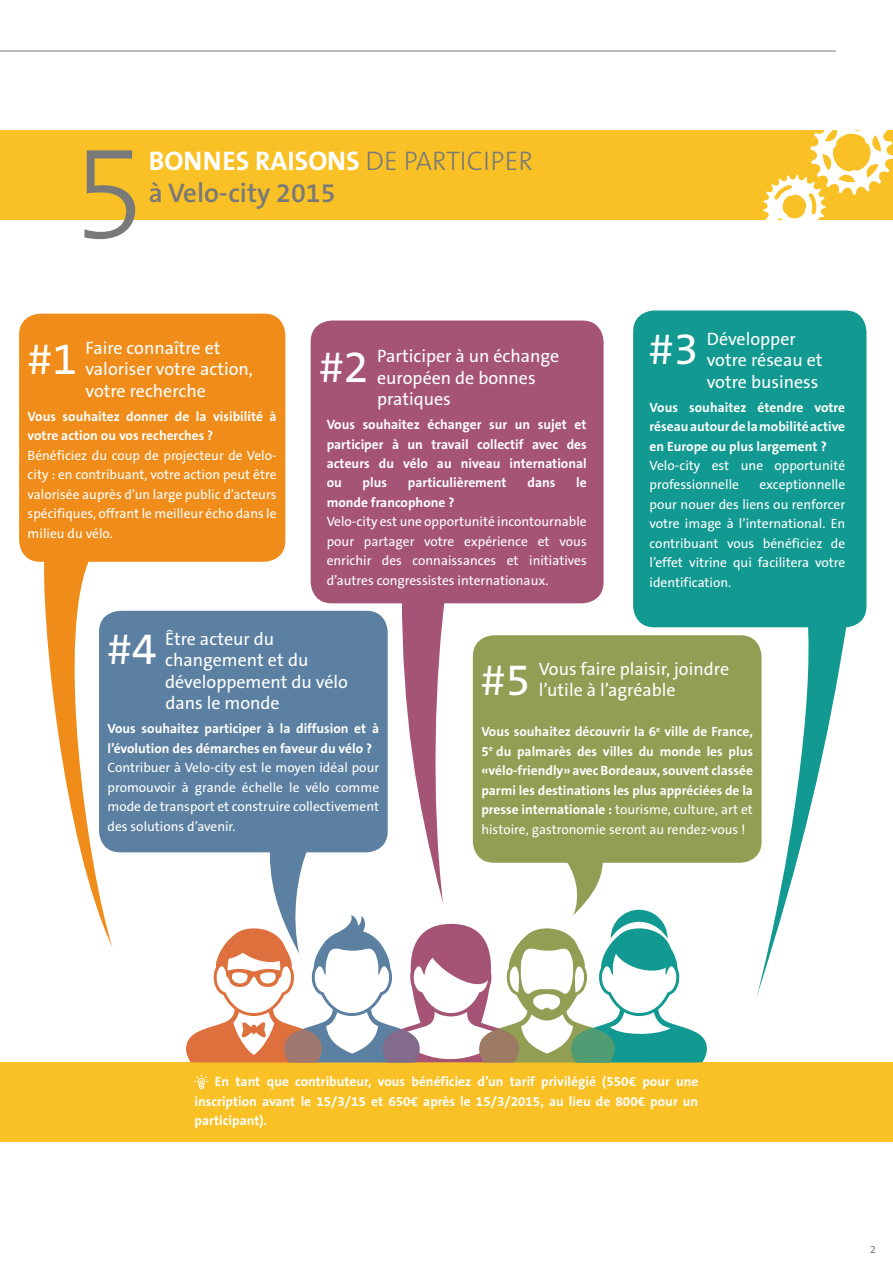
<style>
.page{position:relative;width:893px;height:1263px;background:#fff}
.page>*{position:absolute;margin:0;border:0;box-sizing:border-box;transform-origin:0 0}
.t1{font:300 135px "The Sans B3";color:#797979}
.t2{font:45px "The Sans B5 Plain";color:#fff}
.t3{font:700 27px "The Sans B7";color:#fff}
.t4{font:600 27px "The Sans B6";color:#797979}
.t5{font:18px/21.6px "The Sans B5 Plain";color:#fff}
.t6{font:13.5px/19.5px "The Sans B5 Plain";color:#fff;text-align:justify}
.t7{font:700 13.5px/19.5px "The Sans B7";color:#fff;text-align:justify}
.t8{font:10.5px "The Sans B5 Plain";color:#797979}
.s1{font-family:"The Sans B3";font-weight:300;color:#797979}
.s2{font-family:"The Sans B7";font-weight:700}
</style>
<div class="page">
<hr style="left:0;top:51px;width:836px;height:1px;background:#797979">
<div style="left:0;top:1062px;width:893px;height:80px;background:#f9c125"></div>
<svg style="left:44px;top:562px;width:68px;height:384px"></svg>
<svg style="left:757px;top:626px;width:95px;height:370px"></svg>
<div style="left:633px;top:310px;width:233px;height:317px;background:#129991;border-radius:21px"></div>
<div style="left:311px;top:320px;width:293px;height:283px;background:#a65475;border-radius:21px"></div>
<div style="left:19px;top:314px;width:266px;height:248px;background:#f08c19;border-radius:21px"></div>
<div style="left:0;top:130px;width:893px;height:90px;background:#f9c125"></div>
<svg style="left:763px;top:130px;width:130px;height:90px"></svg>
<div style="left:473px;top:635px;width:288px;height:228px;background:#919e54;border-radius:21px"></div>
<svg style="left:186px;top:581px;width:521px;height:482px"></svg>
<div style="left:99px;top:611px;width:289px;height:241px;background:#5c80a1;border-radius:21px"></div>
<h1 class="t1" style="left:72px;top:123px;width:76px">5</h1>
<h3 class="t3" style="left:149px;top:146px;width:386px">BONNES RAISONS <span class="s1">DE PARTICIPER</span></h3>
<h3 class="t4" style="left:149px;top:179px;width:188px">à Velo-city 2015</h3>
<h3 class="t5" style="left:86px;top:338px;width:169px">Faire connaître et valoriser votre action, votre recherche</h3>
<p class="t7" style="left:28px;top:407px;width:250px">Vous souhaitez donner de la visibilité à votre action ou vos recherches ?</p>
<p class="t6" style="left:28px;top:446px;width:250px">Bénéficiez du coup de projecteur de Velo&shy;city : en contribuant, votre action peut être valorisée auprès d’un large public d’acteurs spécifiques, offrant le meilleur écho dans le milieu du vélo.</p>
<h2 class="t2" style="left:28px;top:335px;width:51px">#1</h2>
<h3 class="t5" style="left:377px;top:346px;width:184px">Participer à un échange européen de bonnes pratiques</h3>
<p class="t7" style="left:327px;top:415px;width:262px">Vous souhaitez échanger sur un sujet et participer à un travail collectif avec des acteurs du vélo au niveau international ou</p>
<h2 class="t2" style="left:319px;top:343px;width:51px">#2</h2>
<p class="t7" style="left:363px;top:474px;width:26px">plus</p>
<p class="t7" style="left:408px;top:474px;width:100px">particulièrement</p>
<p class="t7" style="left:528px;top:474px;width:29px">dans</p>
<p class="t7" style="left:576px;top:474px;width:12px">le</p>
<p class="t7" style="left:327px;top:493px;width:129px">monde francophone ?</p>
<p class="t6" style="left:327px;top:513px;width:262px">Velo-city est une opportunité incontournable pour partager votre expérience et vous enrichir des connaissances et initiatives d’autres congressistes internationaux.</p>
<h3 class="t5" style="left:707px;top:328px;width:117px">Développer votre réseau et votre business</h3>
<p class="t7" style="left:650px;top:398px;width:197px">Vous souhaitez étendre votre réseau autour de la mobilité active en Europe ou plus largement ?</p>
<p class="t6" style="left:650px;top:456px;width:197px">Velo-city est une opportunité professionnelle</p>
<h2 class="t2" style="left:649px;top:326px;width:51px">#3</h2>
<p class="t6" style="left:650px;top:476px;width:197px;text-indent:110px">exceptionnelle pour nouer des liens ou renforcer votre image à l’international. En contribuant vous bénéficiez de l’effet vitrine qui facilitera votre identification.</p>
<h3 class="t5" style="left:165px;top:628px;width:184px">Être acteur du changement et du développement du vélo dans le monde</h3>
<p class="t7" style="left:108px;top:719px;width:273px">Vous souhaitez participer à la diffusion et à l’évolution des démarches en faveur du vélo ?</p>
<p class="t6" style="left:108px;top:758px;width:273px">Contribuer à Velo-city est le moyen idéal pour promouvoir à grande échelle le vélo comme mode de transport et construire collectivement des solutions d’avenir.</p>
<h2 class="t2" style="left:107px;top:626px;width:51px">#4</h2>
<h3 class="t5" style="left:539px;top:659px;width:192px">Vous faire plaisir, joindre l’utile à l’agréable</h3>
<p class="t7" style="left:481px;top:722px;width:273px">Vous souhaitez découvrir la 6<sup>e</sup> ville de France, 5<sup>e</sup> du palmarès des villes du monde les plus «vélo-friendly» avec Bordeaux, souvent classée parmi les destinations les plus appréciées de la</p>
<p class="t6" style="left:481px;top:801px;width:273px"><span class="s2">presse internationale :</span> tourisme, culture, art et histoire, gastronomie seront au rendez-vous !</p>
<h2 class="t2" style="left:481px;top:656px;width:51px">#5</h2>
<p class="t7" style="left:195px;top:1072px;width:505px;text-indent:20px">En tant que contributeur, vous bénéficiez d’un tarif privilégié (550€ pour une inscription avant le 15/3/15 et 650€ après le 15/3/2015, au lieu de 800€ pour un participant).</p>
<p class="t8" style="left:870px;top:1243px;width:7px">2</p>
</div>
